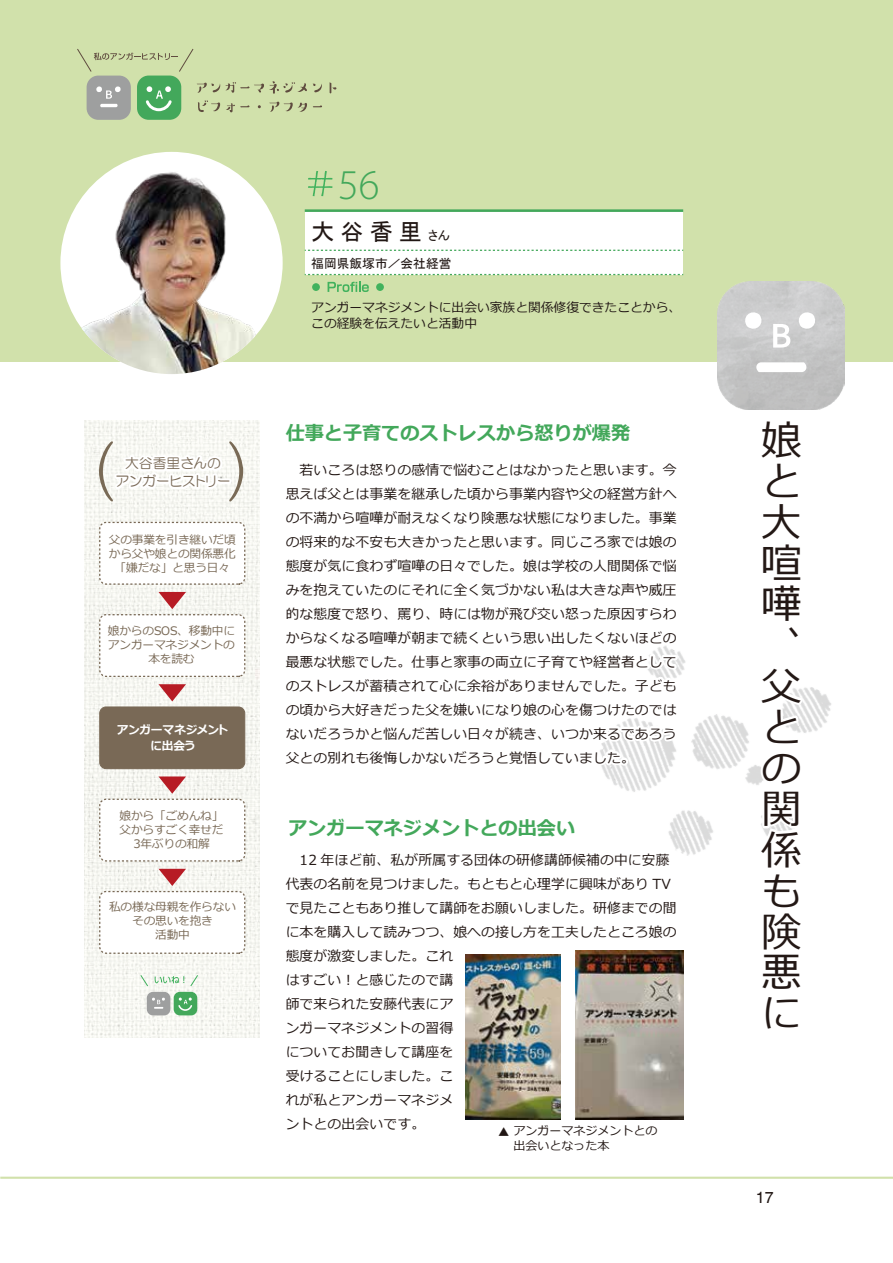
<style>
.page{position:relative;width:893px;height:1263px;background:#fff}
.page>*{position:absolute;margin:0;border:0;box-sizing:border-box;transform-origin:0 0}
.t1{font:40.5px/41px "Meiryo";color:#231815;text-align:justify}
.t2{font:23.4px "MS P Gothic";color:#211714}
.t3{font:700 19.2px "Meiryo";color:#43a85b}
.t4{font:15.9px "Helvetica";color:#211714}
.t5{font:13.8px/24px "Meiryo";letter-spacing:.01em;color:#231815}
.t6{font:13.8px/18px "HG Maru Gothic MPRO";letter-spacing:-.04em;color:#796956;text-align:center}
.t7{font:12.75px/15.3px "Meiryo";color:#211714}
.t8{font:12.75px "MS P Gothic";color:#211714}
.t9{font:12px/15px "Meiryo";color:#231815}
.t10{font:11.7px/14.1px "Meiryo";letter-spacing:-.015em;color:#796956;text-align:center}
.t11{font:700 11.7px/15.9px "Meiryo";letter-spacing:-.035em;color:#fff;text-align:center}
.s1{font-size:12.75px}
</style>
<div class="page">
<div style="left:0;top:0;width:893px;height:361px;background:#d1e1ab"></div>
<div style="left:305px;top:211px;width:378px;height:64px;background:#fff"></div>
<hr style="left:305px;top:209px;width:378px;height:3px;background:#43a85b">
<svg style="left:305px;top:250px;width:378px;height:1px"></svg>
<svg style="left:305px;top:274px;width:378px;height:1px"></svg>
<img style="left:602px;top:661px;width:229px;height:195px">
<img style="left:85px;top:420px;width:174px;height:617px">
<div style="left:174px;top:992px;width:23px;height:23px;background:#43a85b;border-radius:6px"></div>
<svg style="left:178px;top:997px;width:14px;height:14px"></svg>
<div style="left:147px;top:992px;width:23px;height:23px;background:#9e9f9f;border-radius:6px"></div>
<svg style="left:152px;top:997px;width:13px;height:12px"></svg>
<svg style="left:98px;top:592px;width:148px;height:86px"></svg>
<svg style="left:158px;top:684px;width:28px;height:17px"></svg>
<div style="left:100px;top:707px;width:145px;height:62px;background:#796956;border-radius:6px"></div>
<div style="left:99px;top:706px;width:146px;height:63px;border:1px solid #796956;border-radius:6px"></div>
<svg style="left:98px;top:776px;width:148px;height:86px"></svg>
<svg style="left:98px;top:869px;width:148px;height:85px"></svg>
<hr style="left:0;top:1177px;width:893px;height:2px;background:#d1e1ab">
<img style="left:717px;top:282px;width:127px;height:127px">
<svg style="left:773px;top:308px;width:47px;height:40px;background:#d9d9d9"></svg>
<svg style="left:741px;top:308px;width:25px;height:25px"></svg>
<svg style="left:754px;top:362px;width:55px;height:10px"></svg>
<svg style="left:197px;top:81px;width:125px;height:13px"></svg>
<svg style="left:329px;top:83px;width:7px;height:10px"></svg>
<svg style="left:198px;top:101px;width:22px;height:11px"></svg>
<svg style="left:226px;top:103px;width:23px;height:9px"></svg>
<svg style="left:269px;top:102px;width:38px;height:10px"></svg>
<div style="left:137px;top:76px;width:44px;height:44px;background:#43a85b;border-radius:12px"></div>
<svg style="left:146px;top:86px;width:26px;height:25px"></svg>
<div style="left:87px;top:76px;width:44px;height:44px;background:#9e9f9f;border-radius:12px"></div>
<svg style="left:96px;top:86px;width:25px;height:21px"></svg>
<div style="left:60px;top:152px;width:223px;height:222px;background:#fff;border-radius:50%"></div>
<svg style="left:755px;top:663px;width:53px;height:193px"></svg>
<svg style="left:600px;top:645px;width:85px;height:124px"></svg>
<img style="left:80px;top:152px;width:192px;height:222px">
<svg style="left:140px;top:974px;width:9px;height:13px"></svg>
<svg style="left:190px;top:974px;width:9px;height:13px"></svg>
<svg style="left:155px;top:976px;width:29px;height:7px"></svg>
<svg style="left:98px;top:420px;width:148px;height:165px"></svg>
<svg style="left:308px;top:171px;width:24px;height:25px"></svg>
<div style="left:312px;top:283px;width:8px;height:8px;background:#41b25d;border-radius:50%"></div>
<svg style="left:328px;top:282px;width:41px;height:10px"></svg>
<div style="left:376px;top:283px;width:8px;height:8px;background:#41b25d;border-radius:50%"></div>
<svg style="left:77px;top:49px;width:117px;height:23px"></svg>
<img style="left:465px;top:954px;width:95px;height:165px">
<img style="left:575px;top:950px;width:108px;height:169px">
<p class="t6" style="left:116px;top:454px;width:116px">大谷香里さんの<br>アンガーヒストリー</p>
<p class="t10" style="left:109px;top:533px;width:128px">父の事業を引き継いだ頃から父や娘との関係悪化「嫌だな」と思う日々</p>
<p class="t10" style="left:108px;top:625px;width:129px">娘からのSOS、移動中にアンガーマネジメントの本を読む</p>
<p class="t11" style="left:117px;top:722px;width:113px">アンガーマネジメントに出会う</p>
<p class="t10" style="left:120px;top:809px;width:105px">娘から「ごめんね」父からすごく幸せだ<br>3年ぶりの和解</p>
<p class="t10" style="left:109px;top:900px;width:128px">私の様な母親を作らないその思いを抱き<br>活動中</p>
<h2 class="t2" style="left:311px;top:220px;width:140px">大谷香里<span class="s1">さん</span></h2>
<p class="t8" style="left:311px;top:257px;width:142px">福岡県飯塚市／会社経営</p>
<p class="t7" style="left:311px;top:301px;width:371px">アンガーマネジメントに出会い家族と関係修復できたことから、この経験を伝えたいと活動中</p>
<h3 class="t3" style="left:286px;top:419px;width:346px">仕事と子育てのストレスから怒りが爆発</h3>
<p class="t5" style="left:286px;top:458px;width:393px;text-align:justify">　若いころは怒りの感情で悩むことはなかったと思います。今思えば父とは事業を継承した頃から事業内容や父の経営方針への不満から喧嘩が耐えなくなり険悪な状態になりました。事業の将来的な不安も大きかったと思います。同じころ家では娘の態度が気に食わず喧嘩の日々でした。娘は学校の人間関係で悩みを抱えていたのにそれに全く気づかない私は大きな声や威圧的な態度で怒り、罵り、時には物が飛び交い怒った原因すらわからなくなる喧嘩が朝まで続くという思い出したくないほどの最悪な状態でした。仕事と家事の両立に子育てや経営者としてのストレスが蓄積されて心に余裕がありませんでした。子どもの頃から大好きだった父を嫌いになり娘の心を傷つけたのではないだろうかと悩んだ苦しい日々が続き、いつか来るであろう父との別れも後悔しかないだろうと覚悟していました。</p>
<h3 class="t3" style="left:288px;top:814px;width:289px">アンガーマネジメントとの出会い</h3>
<p class="t5" style="left:286px;top:848px;width:393px">　12 年ほど前、私が所属する団体の研修講師候補の中に安藤代表の名前を見つけました。もともと心理学に興味があり TVで見たこともあり推して講師をお願いしました。研修までの間に本を購入して読みつつ、娘への接し方を工夫したところ娘の態度が激変しました。これ<br>はすごい︕と感じたので講<br>師で来られた安藤代表にア<br>ンガーマネジメントの習得<br>についてお聞きして講座を<br>受けることにしました。こ<br>れが私とアンガーマネジメ<br>ントとの出会いです。</p>
<p class="t9" style="left:514px;top:1123px;width:145px;text-indent:-15px"><sub>▲</sub> アンガーマネジメントとの出会いとなった本</p>
<h1 class="t1" style="left:761px;top:422px;width:41px">娘と大喧嘩︑父との関係も険悪に</h1>
<p class="t4" style="left:756px;top:1188px;width:19px">17</p>
</div>
